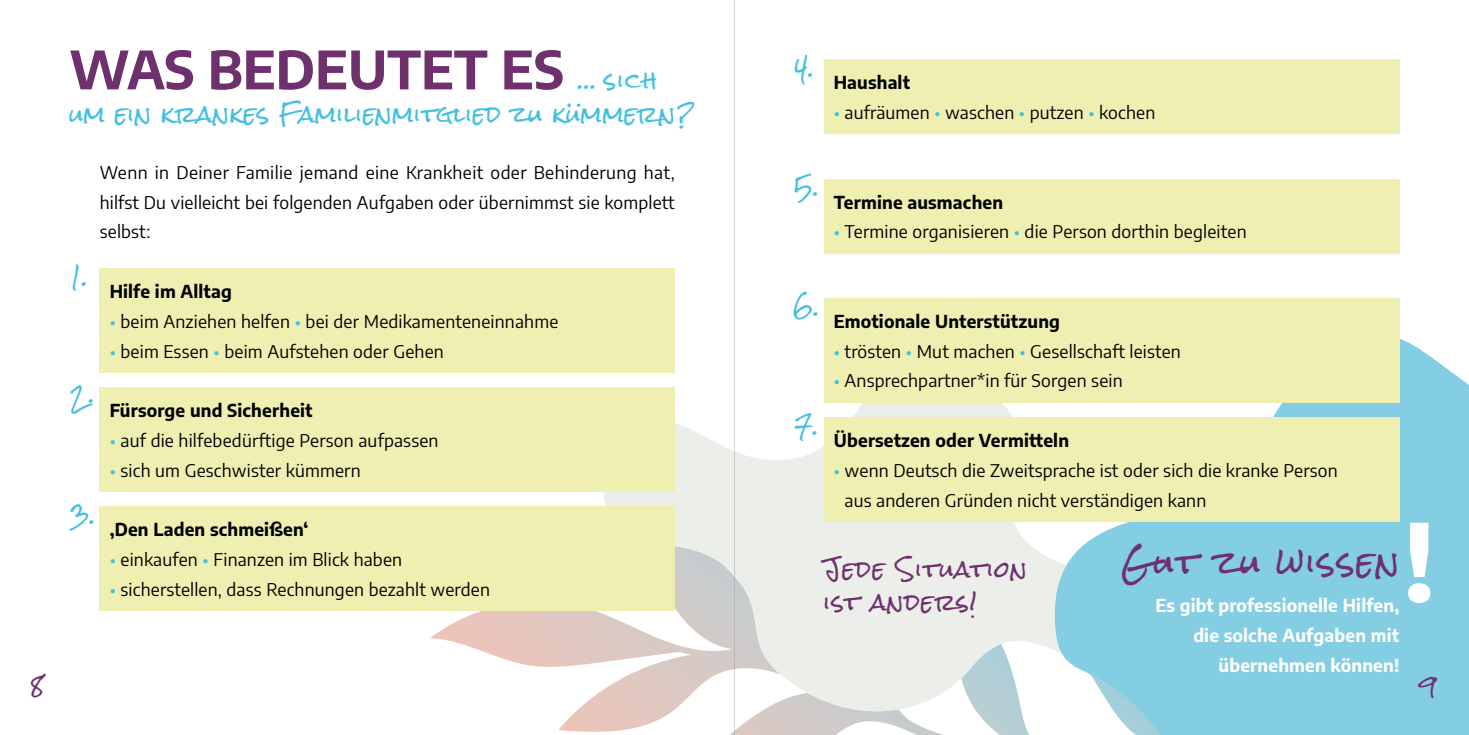
<style>
.page{position:relative;width:1469px;height:735px;background:#fff}
.page>*{position:absolute;margin:0;border:0;box-sizing:border-box;transform-origin:0 0}
.t1{font:700 107.1px "Encode Sans";color:#fff}
.t2{font:700 52.5px "Encode Sans";color:#6e316e}
.t3{font:31.5px "Rock Salt";letter-spacing:.05em;color:#6e316e}
.t4{font:21.88px/33.2px "Rock Salt";letter-spacing:.02em;color:#45bfe0}
.t5{font:21.88px/33.2px "Rock Salt";letter-spacing:.05em;color:#6e316e}
.t6{font:20.12px "Rock Salt";color:#6e316e}
.t7{font:17.5px/29.8px "Encode Sans";letter-spacing:.01em;color:#000;text-align:justify}
.t8{font:700 17.5px "Encode Sans";letter-spacing:.01em;color:#000}
.t9{font:700 17.5px/29.8px "Encode Sans";letter-spacing:.01em;color:#fff;text-align:right}
.s1{color:#45bfe0}
</style>
<div class="page">
<svg style="left:430px;top:610px;width:599px;height:124px"></svg>
<svg style="left:591px;top:372px;width:459px;height:354px;fill:#ecefe9"></svg>
<svg style="left:1050px;top:309px;width:418px;height:425px;background:#94d4e6"></svg>
<div style="left:100px;top:268px;width:575px;height:104px;background:#eeefb1"></div>
<div style="left:823px;top:179px;width:576px;height:74px;background:#eeefb1"></div>
<div style="left:100px;top:387px;width:575px;height:104px;background:#eeefb1"></div>
<div style="left:823px;top:298px;width:576px;height:104px;background:#eeefb1"></div>
<div style="left:823px;top:60px;width:576px;height:74px;background:#eeefb1"></div>
<div style="left:100px;top:506px;width:575px;height:104px;background:#eeefb1"></div>
<div style="left:823px;top:417px;width:576px;height:104px;background:#eeefb1"></div>
<svg style="left:734px;top:0;width:1px;height:730px"></svg>
<h2 class="t2" style="left:69px;top:30px;width:496px">WAS BEDEUTET ES</h2>
<p class="t4" style="left:69px;top:65px;width:626px;text-indent:509px">... sich um ein krankes Familienmitglied zu kümmern?</p>
<p class="t7" style="left:100px;top:156px;width:576px">Wenn in Deiner Familie jemand eine Krankheit oder Behinderung hat, hilfst Du vielleicht bei folgenden Aufgaben oder übernimmst sie komplett selbst:</p>
<p class="t4" style="left:794px;top:53px;width:22px">4.</p>
<p class="t8" style="left:833px;top:70px;width:78px">Haushalt</p>
<p class="t7" style="left:833px;top:97px;width:323px"><span class="s1">•</span> aufräumen <span class="s1">•</span> waschen <span class="s1">•</span> putzen <span class="s1">•</span> kochen</p>
<p class="t4" style="left:794px;top:172px;width:27px">5.</p>
<p class="t8" style="left:833px;top:189px;width:171px">Termine ausmachen</p>
<p class="t7" style="left:833px;top:216px;width:414px"><span class="s1">•</span> Termine organisieren <span class="s1">•</span> die Person dorthin begleiten</p>
<p class="t4" style="left:70px;top:261px;width:20px">1.</p>
<p class="t8" style="left:110px;top:278px;width:124px">Hilfe im Alltag</p>
<p class="t7" style="left:110px;top:305px;width:450px"><span class="s1">•</span> beim Anziehen helfen <span class="s1">•</span> bei der Medikamenteneinnahme</p>
<p class="t7" style="left:110px;top:335px;width:336px"><span class="s1">•</span> beim Essen <span class="s1">•</span> beim Aufstehen oder Gehen</p>
<p class="t4" style="left:794px;top:290px;width:27px">6.</p>
<p class="t8" style="left:833px;top:308px;width:228px">Emotionale Unterstützung</p>
<p class="t7" style="left:833px;top:335px;width:348px"><span class="s1">•</span> trösten <span class="s1">•</span> Mut machen <span class="s1">•</span> Gesellschaft leisten</p>
<p class="t7" style="left:833px;top:365px;width:290px"><span class="s1">•</span> Ansprechpartner*in für Sorgen sein</p>
<p class="t4" style="left:70px;top:380px;width:27px">2.</p>
<p class="t8" style="left:110px;top:397px;width:204px">Fürsorge und Sicherheit</p>
<p class="t7" style="left:110px;top:424px;width:330px"><span class="s1">•</span> auf die hilfebedürftige Person aufpassen</p>
<p class="t7" style="left:110px;top:454px;width:252px"><span class="s1">•</span> sich um Geschwister kümmern</p>
<p class="t4" style="left:794px;top:410px;width:26px">7.</p>
<p class="t8" style="left:833px;top:427px;width:237px">Übersetzen oder Vermitteln</p>
<p class="t7" style="left:844px;top:454px;width:494px;text-indent:-11px"><span class="s1">•</span> wenn Deutsch die Zweitsprache ist oder sich die kranke Person aus anderen Gründen nicht verständigen kann</p>
<p class="t4" style="left:70px;top:499px;width:28px">3.</p>
<p class="t8" style="left:110px;top:516px;width:200px">‚Den Laden schmeißen‘</p>
<p class="t7" style="left:110px;top:543px;width:294px"><span class="s1">•</span> einkaufen <span class="s1">•</span> Finanzen im Blick haben</p>
<p class="t7" style="left:110px;top:573px;width:382px"><span class="s1">•</span> sicherstellen, dass Rechnungen bezahlt werden</p>
<h1 class="t1" style="left:1403px;top:481px;width:33px">!</h1>
<h3 class="t3" style="left:1121px;top:545px;width:279px">Gut zu wissen</h3>
<p class="t9" style="left:1155px;top:589px;width:245px">Es gibt professionelle Hilfen, die solche Aufgaben mit übernehmen können!</p>
<p class="t5" style="left:823px;top:553px;width:205px">Jede Situation ist anders!</p>
<p class="t6" style="left:30px;top:675px;width:16px">8</p>
<p class="t6" style="left:1418px;top:675px;width:20px">9</p>
</div>
